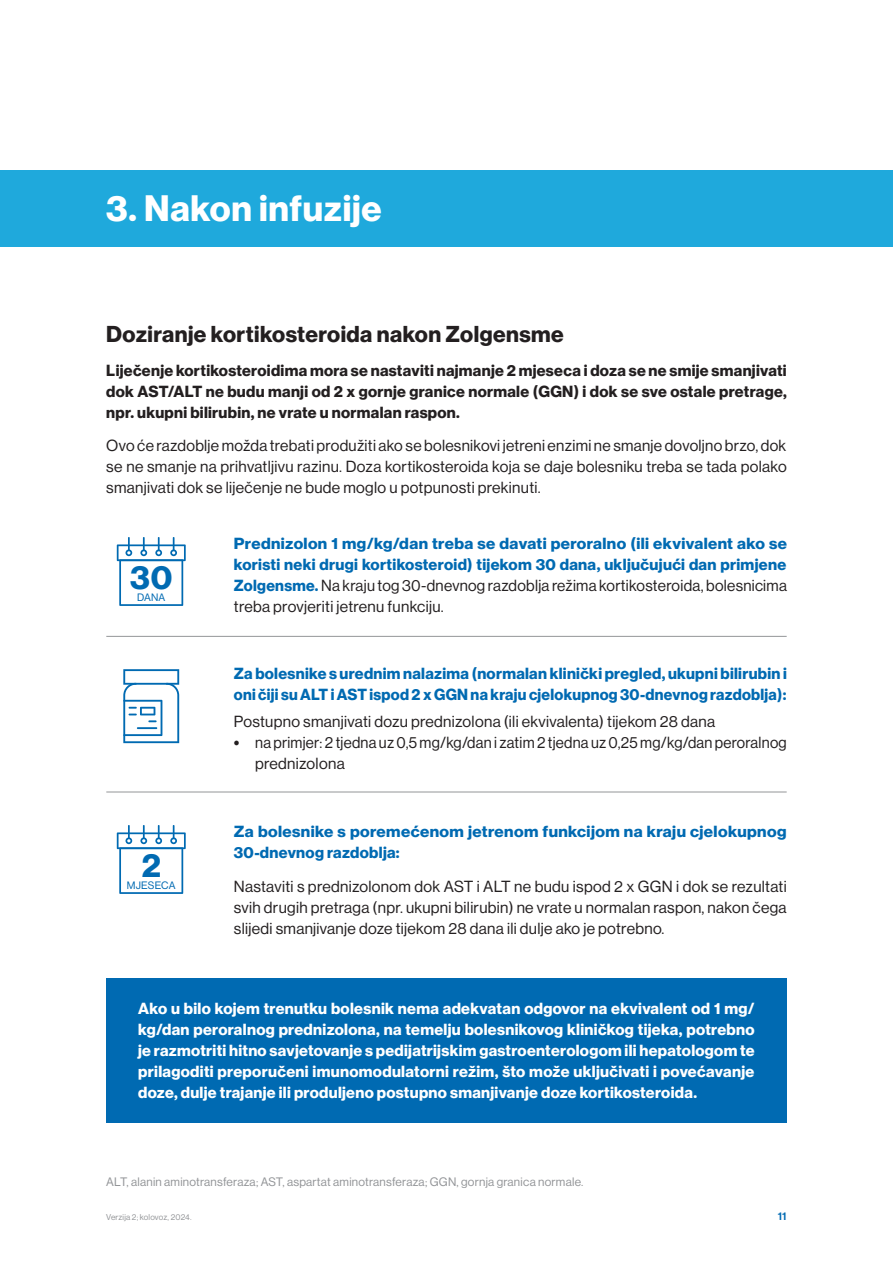
<style>
.page{position:relative;width:893px;height:1263px;background:#fff}
.page>*{position:absolute;margin:0;border:0;box-sizing:border-box;transform-origin:0 0}
.t1{font:700 36px "Volta Modern Display 75";letter-spacing:.02em;color:#fff}
.t2{font:700 33px "Volta Modern Display 75";color:#006ab2}
.t3{font:700 22.5px "Volta Modern Display 75";letter-spacing:.02em;color:#231f20}
.t4{font:15.75px/21px "Volta Modern Display 55 Roman";letter-spacing:.02em;color:#231f20;text-align:justify}
.t5{font:700 15.75px/21px "Volta Modern Display 75";letter-spacing:.02em;color:#fff;text-align:justify}
.t6{font:700 15.75px/21px "Volta Modern Display 75";letter-spacing:.02em;color:#231f20;text-align:justify}
.t7{font:700 15.75px/21px "Volta Modern Display 75";letter-spacing:.02em;color:#006ab2}
.t8{font:700 15.75px/21px "Volta Modern Display 75";letter-spacing:.02em;color:#006ab2;scale:1.04 1}
.t9{font:15.75px/21px "Volta Modern Display 55 Roman";letter-spacing:.02em;color:#231f20;scale:.96 1}
.t10{font:700 15.75px/21px "Volta Modern Display 75";letter-spacing:.02em;color:#006ab2;scale:1.05 1}
.t11{font:12px "Volta Modern Display 55 Roman";letter-spacing:.02em;color:#939598}
.t12{font:10.5px "Volta Modern Display 55 Roman";letter-spacing:.02em;color:#006ab2}
.t13{font:500 10.5px "Volta Modern Display 65";color:#006ab2}
.t14{font:8.25px "Volta Modern Display 55 Roman";letter-spacing:.02em;color:#939598}
.s1{font-family:"Volta Modern Display 75";font-weight:700;color:#006ab2}
.s2{font-family:"Volta Modern Display 75";font-weight:700}
</style>
<div class="page">
<div style="left:106px;top:978px;width:681px;height:145px;background:#006ab2"></div>
<div style="left:0;top:170px;width:893px;height:77px;background:#1fa9dc"></div>
<hr style="left:106px;top:636px;width:681px;height:1px;background:#939598">
<hr style="left:106px;top:792px;width:681px;height:1px;background:#939598">
<svg style="left:117px;top:537px;width:69px;height:69px"></svg>
<svg style="left:117px;top:825px;width:69px;height:69px"></svg>
<svg style="left:123px;top:669px;width:56px;height:74px"></svg>
<h1 class="t1" style="left:106px;top:188px;width:277px">3. Nakon infuzije</h1>
<h3 class="t3" style="left:106px;top:321px;width:459px">Doziranje kortikosteroida nakon Zolgensme</h3>
<p class="t6" style="left:106px;top:360px;width:682px">Liječenje kortikosteroidima mora se nastaviti najmanje 2 mjeseca i doza se ne smije smanjivati dok AST/ALT ne budu manji od 2 x gornje granice normale (GGN) i dok se sve ostale pretrage, npr. ukupni bilirubin, ne vrate u normalan raspon.</p>
<p class="t4" style="left:106px;top:435px;width:682px">Ovo će razdoblje možda trebati produžiti ako se bolesnikovi jetreni enzimi ne smanje dovoljno brzo, dok se ne smanje na prihvatljivu razinu. Doza kortikosteroida koja se daje bolesniku treba se tada polako smanjivati dok se liječenje ne bude moglo u potpunosti prekinuti.</p>
<h2 class="t2" style="left:130px;top:558px;width:43px">30</h2>
<p class="t12" style="left:137px;top:591px;width:30px">DANA</p>
<h2 class="t2" style="left:142px;top:846px;width:21px">2</h2>
<p class="t12" style="left:127px;top:879px;width:50px">MJESECA</p>
<p class="t8" style="left:234px;top:533px;width:533px">Prednizolon 1 mg/kg/dan treba se davati peroralno (ili ekvivalent ako se koristi neki drugi kortikosteroid) tijekom 30 dana, uključujući dan primjene</p>
<p class="t4" style="left:234px;top:574px;width:555px"><span class="s1">Zolgensme.</span> Na kraju tog 30-dnevnog razdoblja režima kortikosteroida, bolesnicima treba provjeriti jetrenu funkciju.</p>
<p class="t7" style="left:234px;top:663px;width:554px">Za bolesnike s urednim nalazima (normalan klinički pregled, ukupni bilirubin i oni čiji su ALT i AST ispod 2 x GGN na kraju cjelokupnog 30-dnevnog razdoblja):</p>
<p class="t4" style="left:234px;top:711px;width:483px">Postupno smanjivati dozu prednizolona (ili ekvivalenta) tijekom 28 dana</p>
<p class="t9" style="left:255px;top:732px;width:555px;text-indent:-21px"><span class="s2">•</span> na primjer: 2 tjedna uz 0,5 mg/kg/dan i zatim 2 tjedna uz 0,25 mg/kg/dan peroralnog prednizolona</p>
<p class="t10" style="left:234px;top:821px;width:528px">Za bolesnike s poremećenom jetrenom funkcijom na kraju cjelokupnog<br>30-dnevnog razdoblja:</p>
<p class="t4" style="left:234px;top:875px;width:554px">Nastaviti s prednizolonom dok AST i ALT ne budu ispod 2 x GGN i dok se rezultati svih drugih pretraga (npr. ukupni bilirubin) ne vrate u normalan raspon, nakon čega slijedi smanjivanje doze tijekom 28 dana ili dulje ako je potrebno.</p>
<p class="t5" style="left:138px;top:998px;width:618px">Ako u bilo kojem trenutku bolesnik nema adekvatan odgovor na ekvivalent od 1 mg/ kg/dan peroralnog prednizolona, na temelju bolesnikovog kliničkog tijeka, potrebno je razmotriti hitno savjetovanje s pedijatrijskim gastroenterologom ili hepatologom te prilagoditi preporučeni imunomodulatorni režim, što može uključivati i povećavanje doze, dulje trajanje ili produljeno postupno smanjivanje doze kortikosteroida.</p>
<p class="t11" style="left:106px;top:1175px;width:479px">ALT, alanin aminotransferaza; AST, aspartat aminotransferaza; GGN, gornja granica normale.</p>
<p class="t14" style="left:106px;top:1213px;width:87px">Verzija 2; kolovoz, 2024.</p>
<p class="t13" style="left:778px;top:1211px;width:10px">11</p>
</div>
